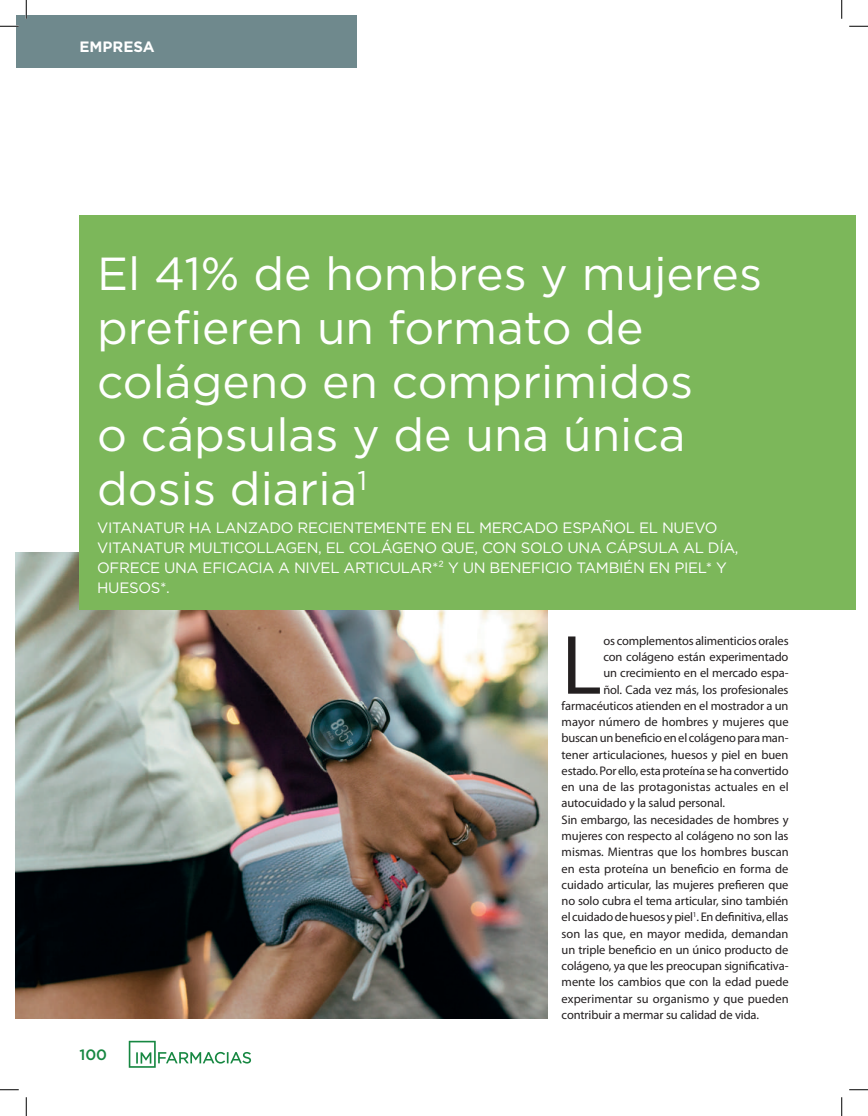
<style>
.page{position:relative;width:868px;height:1116px;background:#fff}
.page>*{position:absolute;margin:0;border:0;box-sizing:border-box;transform-origin:0 0}
.t1{font:84.88px "Myriad Pro";color:#231f20}
.t2{font:46.25px/53.8px "Gotham";color:#fff}
.t3{font:15px/20px "Gotham";letter-spacing:-.02em;color:#fff}
.t4{font:700 15px "Gotham";color:#fff}
.t5{font:500 15px "Gotham";color:#168741}
.t6{font:12.5px "Myriad Pro";letter-spacing:-.01em;color:#231f20}
</style>
<div class="page">
<div style="left:16px;top:16px;width:340px;height:52px;background:#6f898d"></div>
<svg style="left:129px;top:1040px;width:122px;height:27px"></svg>
<img style="left:16px;top:552px;width:531px;height:466px">
<div style="left:79px;top:215px;width:776px;height:394px;background:#7cb75a"></div>
<svg style="left:0;top:25px;width:19px;height:2px"></svg>
<svg style="left:849px;top:25px;width:18px;height:2px"></svg>
<svg style="left:0;top:1089px;width:19px;height:1px"></svg>
<svg style="left:849px;top:1089px;width:18px;height:1px"></svg>
<svg style="left:25px;top:0;width:2px;height:19px"></svg>
<svg style="left:25px;top:1097px;width:2px;height:18px"></svg>
<svg style="left:841px;top:0;width:1px;height:19px"></svg>
<svg style="left:841px;top:1097px;width:1px;height:18px"></svg>
<p class="t4" style="left:79px;top:38px;width:77px">EMPRESA</p>
<h2 class="t2" style="left:97px;top:246px;width:666px">El 41% de hombres y mujeres prefieren un formato de colágeno en comprimidos<br>o cápsulas y de una única dosis diaria<sup>1</sup></h2>
<p class="t3" style="left:97px;top:517px;width:643px">VITANATUR HA LANZADO RECIENTEMENTE EN EL MERCADO ESPAÑOL EL NUEVO VITANATUR MULTICOLLAGEN, EL COLÁGENO QUE, CON SOLO UNA CÁPSULA AL DÍA, OFRECE UNA EFICACIA A NIVEL ARTICULAR*² Y UN BENEFICIO TAMBIÉN EN PIEL* Y HUESOS*.</p>
<p class="t5" style="left:79px;top:1045px;width:29px">100</p>
<h1 class="t1" style="left:561px;top:613px;width:42px">L</h1>
<p class="t6" style="left:603px;top:633px;width:187px">os complementos alimenticios orales</p>
<p class="t6" style="left:603px;top:649px;width:186px">con colágeno están experimentado</p>
<p class="t6" style="left:603px;top:665px;width:187px">un crecimiento en el mercado espa-</p>
<p class="t6" style="left:603px;top:681px;width:187px">ñol. Cada vez más, los profesionales</p>
<p class="t6" style="left:561px;top:698px;width:228px">farmacéuticos atienden en el mostrador a un</p>
<p class="t6" style="left:561px;top:714px;width:228px">mayor número de hombres y mujeres que</p>
<p class="t6" style="left:561px;top:730px;width:228px">buscan un beneficio en el colágeno para man-</p>
<p class="t6" style="left:561px;top:746px;width:228px">tener articulaciones, huesos y piel en buen</p>
<p class="t6" style="left:561px;top:763px;width:228px">estado. Por ello, esta proteína se ha convertido</p>
<p class="t6" style="left:561px;top:779px;width:228px">en una de las protagonistas actuales en el</p>
<p class="t6" style="left:561px;top:795px;width:165px">autocuidado y la salud personal.</p>
<p class="t6" style="left:561px;top:811px;width:228px">Sin embargo, las necesidades de hombres y</p>
<p class="t6" style="left:561px;top:828px;width:228px">mujeres con respecto al colágeno no son las</p>
<p class="t6" style="left:561px;top:844px;width:228px">mismas. Mientras que los hombres buscan</p>
<p class="t6" style="left:561px;top:860px;width:228px">en esta proteína un beneficio en forma de</p>
<p class="t6" style="left:561px;top:876px;width:228px">cuidado articular, las mujeres prefieren que</p>
<p class="t6" style="left:561px;top:893px;width:228px">no solo cubra el tema articular, sino también</p>
<p class="t6" style="left:561px;top:909px;width:228px">el cuidado de huesos y piel<sup>1</sup>. En definitiva, ellas</p>
<p class="t6" style="left:561px;top:925px;width:228px">son las que, en mayor medida, demandan</p>
<p class="t6" style="left:561px;top:941px;width:228px">un triple beneficio en un único producto de</p>
<p class="t6" style="left:561px;top:958px;width:228px">colágeno, ya que les preocupan significativa-</p>
<p class="t6" style="left:561px;top:974px;width:228px">mente los cambios que con la edad puede</p>
<p class="t6" style="left:561px;top:990px;width:228px">experimentar su organismo y que pueden</p>
<p class="t6" style="left:561px;top:1006px;width:199px">contribuir a mermar su calidad de vida.</p>
</div>
